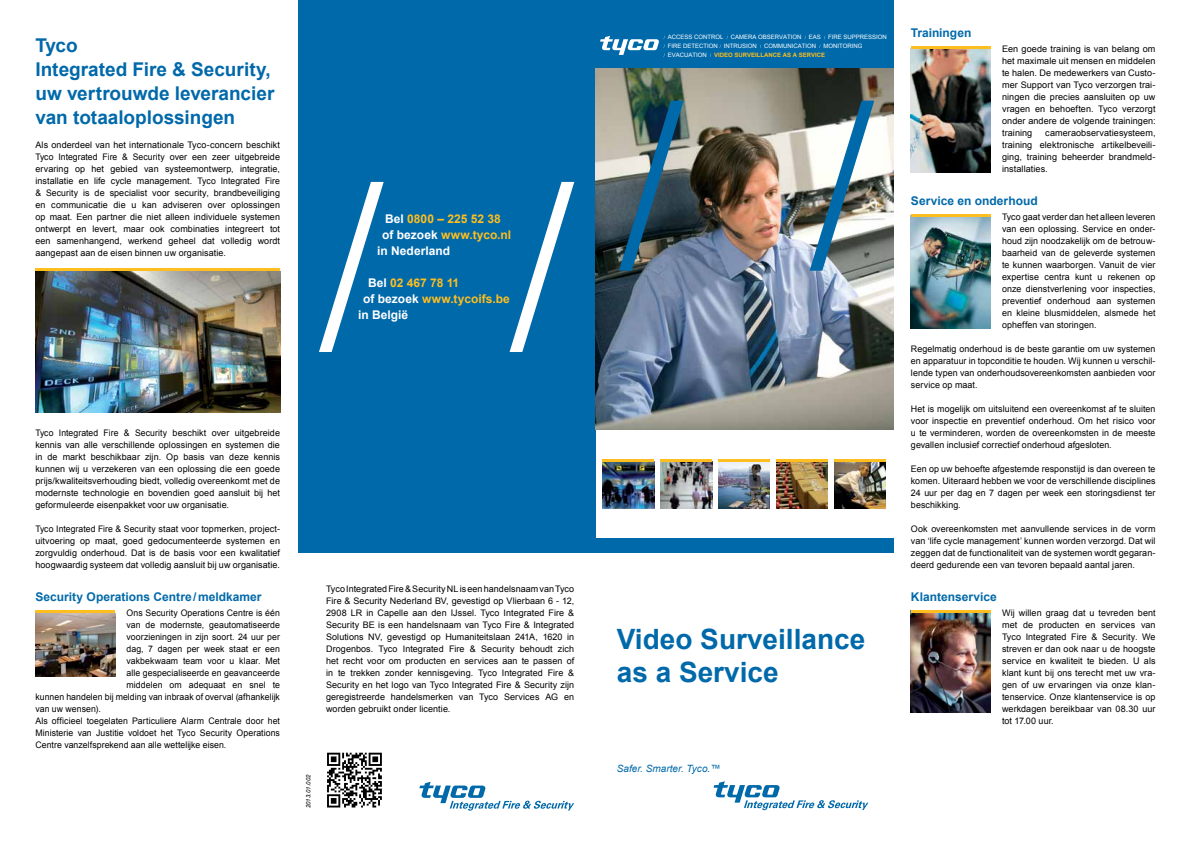
<style>
.page{position:relative;width:1191px;height:842px;background:#fff}
.page>*{position:absolute;margin:0;border:0;box-sizing:border-box;transform-origin:0 0}
.t1{font:700 28px/33.6px "Arial";color:#0069aa}
.t2{font:700 19px/24px "Arial";letter-spacing:-.005em;color:#0069aa}
.t3{font:700 12px "Arial";color:#0069aa}
.t4{font:700 12px "Arial";color:#febe1f}
.t5{font:700 12px "Arial";color:#fff}
.t6{font:italic 10px "Arial";color:#0069aa}
.t7{font:9px/12px "Arial";letter-spacing:.005em;color:#000;text-align:justify}
.t8{font:9px/12px "Arial";letter-spacing:.005em;color:#000;text-align:justify;scale:.96 1}
.t9{font:6px/8.8px "Arial";color:#fff}
.t10{font:italic 6px "Arial";letter-spacing:.005em;color:#000}
.s1{color:#fff}
.s2{font-weight:700;color:#febe1f}
</style>
<div class="page">
<div style="left:298px;top:0;width:297px;height:542px;background:#0069aa"></div>
<div style="left:591px;top:0;width:302px;height:68px;background:#0069aa"></div>
<img style="left:911px;top:217px;width:79px;height:111px">
<div style="left:298px;top:539px;width:595px;height:14px;background:#0069aa"></div>
<svg style="left:713px;top:781px;width:155px;height:29px"></svg>
<svg style="left:419px;top:782px;width:155px;height:29px"></svg>
<img style="left:595px;top:68px;width:298px;height:362px">
<img style="left:911px;top:49px;width:79px;height:123px">
<img style="left:911px;top:613px;width:79px;height:99px">
<img style="left:35px;top:613px;width:80px;height:63px">
<img style="left:619px;top:101px;width:64px;height:170px">
<img style="left:809px;top:101px;width:65px;height:170px">
<svg style="left:319px;top:182px;width:65px;height:170px"></svg>
<svg style="left:509px;top:182px;width:65px;height:170px"></svg>
<svg style="left:600px;top:36px;width:65px;height:21px"></svg>
<hr style="left:35px;top:610px;width:80px;height:3px;background:#febe1f">
<hr style="left:911px;top:610px;width:79px;height:3px;background:#febe1f">
<hr style="left:911px;top:46px;width:79px;height:3px;background:#febe1f">
<hr style="left:911px;top:214px;width:79px;height:3px;background:#febe1f">
<img style="left:35px;top:271px;width:245px;height:141px">
<hr style="left:35px;top:268px;width:245px;height:3px;background:#febe1f">
<img style="left:603px;top:462px;width:51px;height:46px">
<img style="left:661px;top:462px;width:51px;height:46px">
<img style="left:718px;top:462px;width:52px;height:46px">
<img style="left:776px;top:462px;width:52px;height:46px">
<img style="left:834px;top:462px;width:51px;height:46px">
<hr style="left:603px;top:459px;width:51px;height:3px;background:#febe1f">
<hr style="left:661px;top:459px;width:51px;height:3px;background:#febe1f">
<hr style="left:718px;top:459px;width:52px;height:3px;background:#febe1f">
<hr style="left:776px;top:459px;width:52px;height:3px;background:#febe1f">
<hr style="left:834px;top:459px;width:51px;height:3px;background:#febe1f">
<svg style="left:327px;top:753px;width:55px;height:54px"></svg>
<h2 class="t2" style="left:35px;top:34px;width:241px">Tyco<br>Integrated Fire &amp; Security, uw vertrouwde leverancier van totaaloplossingen</h2>
<p class="t7" style="left:35px;top:139px;width:246px">Als onderdeel van het internationale Tyco-concern beschikt Tyco Integrated Fire &amp; Security over een zeer uitgebreide ervaring op het gebied van systeemontwerp, integratie, installatie en life cycle management. Tyco Integrated Fire &amp; Security is de specialist voor security, brandbeveiliging en communicatie die u kan adviseren over oplossingen op maat. Een partner die niet alleen individuele systemen ontwerpt en levert, maar ook combinaties integreert tot een samenhangend, werkend geheel dat volledig wordt aangepast aan de eisen binnen uw organisatie.</p>
<h3 class="t4" style="left:385px;top:212px;width:117px"><span class="s1">Bel</span> 0800 – 225 52 38</h3>
<h3 class="t4" style="left:382px;top:228px;width:130px"><span class="s1">of bezoek</span> www.tyco.nl</h3>
<h3 class="t5" style="left:377px;top:244px;width:74px">in Nederland</h3>
<h3 class="t4" style="left:368px;top:276px;width:92px"><span class="s1">Bel</span> 02 467 78 11</h3>
<h3 class="t4" style="left:363px;top:292px;width:148px"><span class="s1">of bezoek</span> www.tycoifs.be</h3>
<h3 class="t5" style="left:358px;top:308px;width:52px">in België</h3>
<p class="t8" style="left:35px;top:427px;width:256px">Tyco Integrated Fire &amp; Security beschikt over uitgebreide kennis van alle verschillende oplossingen en systemen die in de markt beschikbaar zijn. Op basis van deze kennis kunnen wij u verzekeren van een oplossing die een goede prijs/kwaliteitsverhouding biedt, volledig overeenkomt met de modernste technologie en bovendien goed aansluit bij het geformuleerde eisenpakket voor uw organisatie.</p>
<p class="t8" style="left:35px;top:523px;width:256px">Tyco Integrated Fire &amp; Security staat voor topmerken, project&shy;uitvoering op maat, goed gedocumenteerde systemen en zorgvuldig onderhoud. Dat is de basis voor een kwalitatief hoogwaardig systeem dat volledig aansluit bij uw organisatie.</p>
<h3 class="t3" style="left:35px;top:590px;width:228px">Security Operations Centre/meldkamer</h3>
<p class="t7" style="left:127px;top:607px;width:155px">Ons Security Operations Centre is één</p>
<p class="t7" style="left:127px;top:619px;width:155px">van de modernste, geautomatiseerde</p>
<p class="t7" style="left:127px;top:631px;width:155px">voorzieningen in zijn soort. 24 uur per</p>
<p class="t7" style="left:127px;top:643px;width:155px">dag, 7 dagen per week staat er een</p>
<p class="t7" style="left:127px;top:655px;width:155px">vakbekwaam team voor u klaar. Met</p>
<p class="t7" style="left:127px;top:667px;width:155px">alle gespecialiseerde en geavanceerde</p>
<p class="t7" style="left:127px;top:679px;width:155px">middelen om adequaat en snel te</p>
<p class="t7" style="left:35px;top:691px;width:246px">kunnen handelen bij melding van inbraak of overval (afhankelijk</p>
<p class="t7" style="left:35px;top:703px;width:67px">van uw wensen).</p>
<p class="t7" style="left:35px;top:715px;width:246px">Als officieel toegelaten Particuliere Alarm Centrale door het</p>
<p class="t7" style="left:35px;top:727px;width:246px">Ministerie van Justitie voldoet het Tyco Security Operations</p>
<p class="t7" style="left:35px;top:739px;width:192px">Centre vanzelfsprekend aan alle wettelijke eisen.</p>
<p class="t7" style="left:326px;top:583px;width:250px">Tyco Integrated Fire &amp; Security NL is een handelsnaam van Tyco Fire &amp; Security Nederland BV, gevestigd op Vlierbaan 6 - 12, 2908 LR in Capelle aan den IJssel. Tyco Integrated Fire &amp; Security BE is een handelsnaam van Tyco Fire &amp; Integrated Solutions NV, gevestigd op Humaniteitslaan 241A, 1620 in Drogenbos. Tyco Integrated Fire &amp; Security behoudt zich het recht voor om producten en services aan te passen of in te trekken zonder kennisgeving. Tyco Integrated Fire &amp; Security en het logo van Tyco Integrated Fire &amp; Security zijn geregistreerde handelsmerken van Tyco Services AG en worden gebruikt onder licentie.</p>
<p class="t10" style="left:305px;top:808px;width:36px;rotate:-90deg">2013.01.002</p>
<p class="t9" style="left:668px;top:33px;width:220px">ACCESS CONTrOL CAMERA OBSERVATION EAS FIRE SUPPRESSION<br>FIRE DETECTION INTRUSION COMMUNICATION MONITORING<br>EVACUATION <span class="s2">Video Surveillance as a Service</span></p>
<h1 class="t1" style="left:617px;top:622px;width:250px">Video Surveillance as a Service</h1>
<p class="t6" style="left:617px;top:763px;width:105px">Safer. Smarter. Tyco.™</p>
<h3 class="t3" style="left:911px;top:26px;width:62px">Trainingen</h3>
<p class="t7" style="left:1002px;top:43px;width:155px">Een goede training is van belang om het maximale uit mensen en middelen te halen. De medewerkers van Custo&shy;mer Support van Tyco verzorgen trai&shy;ningen die precies aansluiten op uw vragen en behoeften. Tyco verzorgt onder andere de volgende trainingen: training</p>
<p class="t7" style="left:1002px;top:127px;width:155px;text-indent:43px">cameraobservatiesysteem, training elektronische artikelbeveili&shy;ging, training beheerder brandmeld&shy;installaties.</p>
<h3 class="t3" style="left:911px;top:194px;width:128px">Service en onderhoud</h3>
<p class="t7" style="left:1002px;top:211px;width:155px">Tyco gaat verder dan het alleen leveren van een oplossing. Service en onder&shy;houd zijn noodzakelijk om de betrouw&shy;baarheid van de geleverde systemen te kunnen waarborgen. Vanuit de vier expertise centra kunt u rekenen op onze dienstverlening voor inspecties, preventief onderhoud aan systemen en kleine blusmiddelen, alsmede het opheffen van storingen.</p>
<p class="t7" style="left:911px;top:343px;width:246px">Regelmatig onderhoud is de beste garantie om uw systemen en apparatuur in topconditie te houden. Wij kunnen u verschil&shy;lende typen van onderhoudsovereenkomsten aanbieden voor service op maat.</p>
<p class="t7" style="left:911px;top:403px;width:246px">Het is mogelijk om uitsluitend een overeenkomst af te sluiten voor inspectie en preventief onderhoud. Om het risico voor u te verminderen, worden de overeenkomsten in de meeste gevallen inclusief correctief onderhoud afgesloten.</p>
<p class="t7" style="left:911px;top:463px;width:246px">Een op uw behoefte afgestemde responstijd is dan overeen te komen. Uiteraard hebben we voor de verschillende disciplines 24 uur per dag en 7 dagen per week een storingsdienst ter beschikking.</p>
<p class="t7" style="left:911px;top:523px;width:246px">Ook overeenkomsten met aanvullende services in de vorm van ‘life cycle management’ kunnen worden verzorgd. Dat wil zeggen dat de functionaliteit van de systemen wordt gegaran&shy;deerd gedurende een van tevoren bepaald aantal jaren.</p>
<h3 class="t3" style="left:911px;top:590px;width:87px">Klantenservice</h3>
<p class="t7" style="left:1002px;top:607px;width:155px">Wij willen graag dat u tevreden bent met de producten en services van Tyco Integrated Fire &amp; Security. We streven er dan ook naar u de hoogste service en kwaliteit te bieden. U als klant kunt bij ons terecht met uw vra&shy;gen of uw ervaringen via onze klan&shy;tenservice. Onze klantenservice is op werkdagen bereikbaar van 08.30 uur tot 17.00 uur.</p>
</div>
